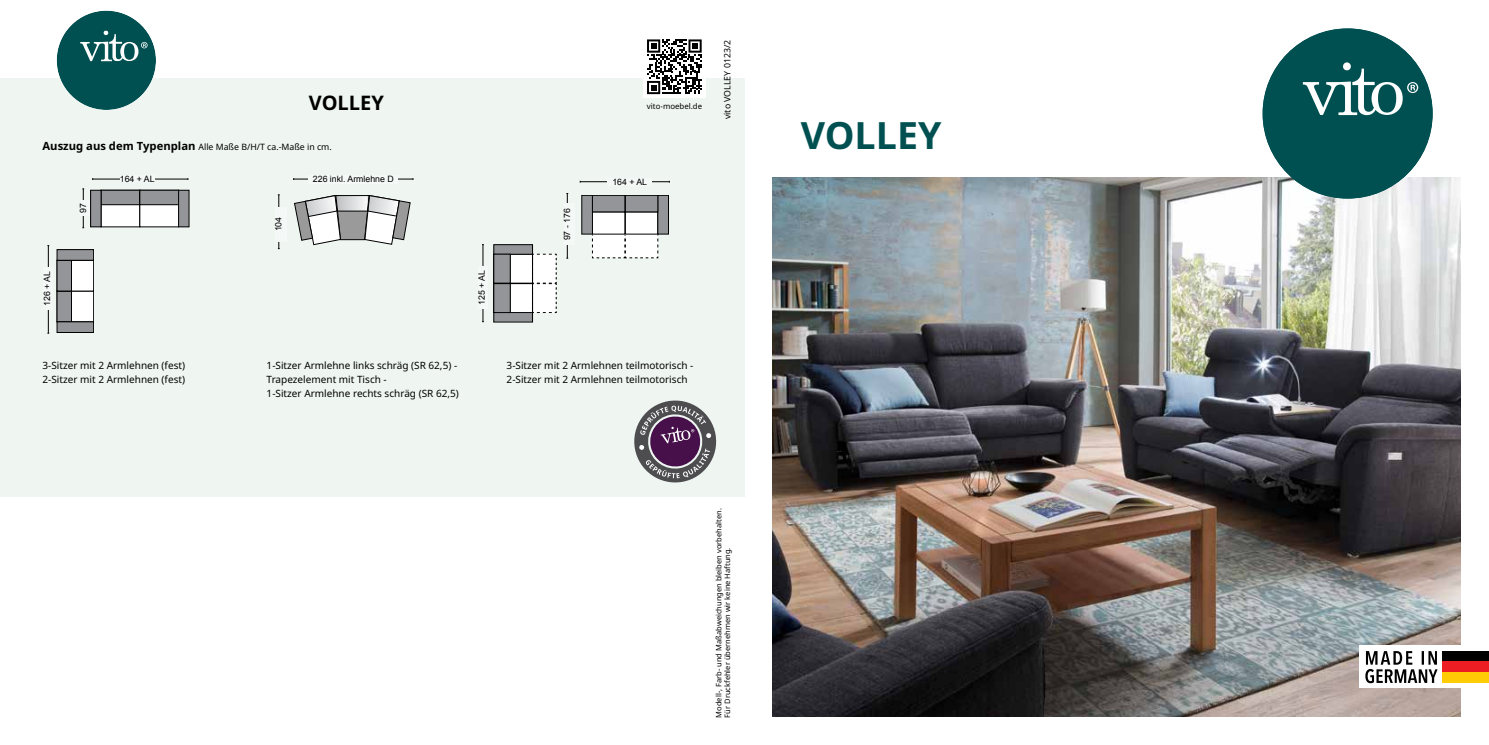
<style>
.page{position:relative;width:1489px;height:745px;background:#fff}
.page>*{position:absolute;margin:0;border:0;box-sizing:border-box;transform-origin:0 0}
.t1{font:700 37.5px "Noto Sans";color:#005052}
.t2{font:700 20px "Noto Sans";color:#000}
.t3{font:10px/14.1px "Noto Sans";color:#000}
.t4{font:8.75px "Noto Sans";color:#000}
.t5{font:8.75px "Arial";color:#000}
.t6{font:7.88px "Noto Sans";color:#000}
.t7{font:7.5px/8.8px "Noto Sans";color:#000}
.s1{font-weight:700;font-size:11.25px}
</style>
<div class="page">
<div style="left:0;top:78px;width:744px;height:418px;background:#eff6f2"></div>
<div style="left:57px;top:11px;width:99px;height:99px;background:#005052;border-radius:50%"></div>
<svg style="left:80px;top:30px;width:67px;height:31px"></svg>
<img style="left:772px;top:177px;width:688px;height:539px">
<div style="left:1262px;top:28px;width:170px;height:170px;background:#005052;border-radius:50%"></div>
<svg style="left:1302px;top:62px;width:116px;height:53px"></svg>
<div style="left:1359px;top:645px;width:129px;height:42px;background:#fff"></div>
<svg style="left:1365px;top:651px;width:72px;height:31px"></svg>
<div style="left:1442px;top:671px;width:46px;height:11px;background:#ffcb05"></div>
<div style="left:1442px;top:650px;width:46px;height:11px;background:#000"></div>
<div style="left:1442px;top:661px;width:46px;height:10px;background:#ed1d24"></div>
<div style="left:643px;top:36px;width:62px;height:62px;background:#fff"></div>
<svg style="left:647px;top:39px;width:54px;height:55px"></svg>
<svg style="left:634px;top:400px;width:82px;height:82px"></svg>
<hr style="left:93px;top:179px;width:95px;height:1px;background:#000">
<hr style="left:48px;top:245px;width:1px;height:88px;background:#000">
<div style="left:120px;top:175px;width:34px;height:7px;background:#f4f8f6"></div>
<div style="left:44px;top:267px;width:9px;height:42px;background:#f4f8f6"></div>
<hr style="left:580px;top:181px;width:89px;height:1px;background:#000">
<hr style="left:293px;top:179px;width:120px;height:1px;background:#000">
<hr style="left:482px;top:244px;width:1px;height:77px;background:#000">
<hr style="left:278px;top:195px;width:1px;height:53px;background:#000">
<hr style="left:567px;top:193px;width:1px;height:65px;background:#000">
<hr style="left:83px;top:189px;width:1px;height:38px;background:#000">
<div style="left:607px;top:178px;width:45px;height:7px;background:#f4f8f6"></div>
<div style="left:308px;top:175px;width:90px;height:8px;background:#f4f8f6"></div>
<div style="left:478px;top:266px;width:9px;height:42px;background:#f4f8f6"></div>
<div style="left:275px;top:206px;width:11px;height:35px;background:#f4f8f6"></div>
<div style="left:563px;top:203px;width:11px;height:42px;background:#f4f8f6"></div>
<div style="left:80px;top:200px;width:12px;height:16px;background:#f4f8f6"></div>
<div style="left:57px;top:291px;width:37px;height:30px;background:#fff"></div>
<div style="left:57px;top:290px;width:37px;height:32px;border:1px solid #000"></div>
<div style="left:57px;top:291px;width:14px;height:30px;background:#939598"></div>
<div style="left:57px;top:290px;width:15px;height:32px;border:1px solid #000"></div>
<div style="left:57px;top:321px;width:37px;height:11px;background:#939598"></div>
<div style="left:57px;top:321px;width:37px;height:11px;border:1px solid #000"></div>
<div style="left:57px;top:260px;width:37px;height:31px;background:#fff"></div>
<div style="left:57px;top:260px;width:37px;height:31px;border:1px solid #000"></div>
<div style="left:57px;top:260px;width:14px;height:31px;background:#939598"></div>
<div style="left:57px;top:260px;width:15px;height:31px;border:1px solid #000"></div>
<div style="left:57px;top:249px;width:37px;height:11px;background:#939598"></div>
<div style="left:57px;top:249px;width:37px;height:11px;border:1px solid #000"></div>
<div style="left:101px;top:190px;width:39px;height:37px;background:#fff"></div>
<div style="left:101px;top:190px;width:39px;height:37px;border:1px solid #000"></div>
<div style="left:101px;top:190px;width:39px;height:14px;background:#939598"></div>
<div style="left:101px;top:190px;width:39px;height:15px;border:1px solid #000"></div>
<div style="left:91px;top:190px;width:10px;height:37px;background:#939598"></div>
<div style="left:90px;top:190px;width:11px;height:37px;border:1px solid #000"></div>
<div style="left:140px;top:190px;width:38px;height:37px;background:#fff"></div>
<div style="left:139px;top:190px;width:40px;height:37px;border:1px solid #000"></div>
<div style="left:140px;top:190px;width:38px;height:14px;background:#939598"></div>
<div style="left:139px;top:190px;width:40px;height:15px;border:1px solid #000"></div>
<div style="left:178px;top:190px;width:11px;height:37px;background:#939598"></div>
<div style="left:178px;top:190px;width:11px;height:37px;border:1px solid #000"></div>
<svg style="left:294px;top:195px;width:117px;height:50px"></svg>
<div style="left:592px;top:212px;width:33px;height:22px;background:#fff"></div>
<div style="left:592px;top:211px;width:33px;height:23px;border:1px solid #000"></div>
<div style="left:581px;top:195px;width:11px;height:39px;background:#939598"></div>
<div style="left:592px;top:195px;width:33px;height:17px;background:#939598"></div>
<div style="left:592px;top:195px;width:33px;height:17px;border:1px solid #000"></div>
<svg style="left:591px;top:233px;width:67px;height:25px"></svg>
<div style="left:625px;top:212px;width:32px;height:22px;background:#fff"></div>
<div style="left:657px;top:195px;width:11px;height:39px;background:#939598"></div>
<div style="left:657px;top:195px;width:11px;height:39px;border:1px solid #000"></div>
<div style="left:625px;top:195px;width:32px;height:17px;background:#939598"></div>
<div style="left:625px;top:195px;width:33px;height:17px;border:1px solid #000"></div>
<div style="left:510px;top:283px;width:22px;height:29px;background:#fff"></div>
<div style="left:510px;top:283px;width:23px;height:30px;border:1px solid #000"></div>
<div style="left:493px;top:312px;width:39px;height:10px;background:#939598"></div>
<div style="left:493px;top:312px;width:40px;height:10px;border:1px solid #000"></div>
<div style="left:493px;top:283px;width:17px;height:29px;background:#939598"></div>
<div style="left:493px;top:283px;width:17px;height:29px;border:1px solid #000"></div>
<svg style="left:532px;top:253px;width:25px;height:60px"></svg>
<div style="left:510px;top:254px;width:22px;height:29px;background:#fff"></div>
<div style="left:510px;top:254px;width:23px;height:29px;border:1px solid #000"></div>
<div style="left:493px;top:244px;width:39px;height:10px;background:#939598"></div>
<div style="left:493px;top:244px;width:40px;height:10px;border:1px solid #000"></div>
<div style="left:493px;top:254px;width:17px;height:29px;background:#939598"></div>
<div style="left:493px;top:254px;width:17px;height:29px;border:1px solid #000"></div>
<h2 class="t2" style="left:309px;top:88px;width:76px">VOLLEY</h2>
<p class="t4" style="left:43px;top:141px;width:291px"><span class="s1">Auszug aus dem Typenplan</span> Alle Maße B/H/T ca.-Maße in cm.</p>
<p class="t5" style="left:41px;top:306px;width:36px;rotate:-90deg">126 + AL</p>
<p class="t5" style="left:77px;top:213px;width:11px;rotate:-90deg">97</p>
<p class="t5" style="left:120px;top:173px;width:36px">164 + AL</p>
<p class="t5" style="left:313px;top:173px;width:82px">226 inkl. Armlehne D</p>
<p class="t5" style="left:273px;top:231px;width:16px;rotate:-90deg">104</p>
<p class="t5" style="left:561px;top:240px;width:34px;rotate:-90deg">97 - 176</p>
<p class="t5" style="left:476px;top:305px;width:36px;rotate:-90deg">125 + AL</p>
<p class="t6" style="left:647px;top:100px;width:57px">vito-moebel.de</p>
<p class="t4" style="left:721px;top:119px;width:81px;rotate:-90deg">vito VOLLEY 0123/2</p>
<p class="t5" style="left:612px;top:175px;width:36px">164 + AL</p>
<p class="t3" style="left:43px;top:358px;width:144px">3-Sitzer mit 2 Armlehnen (fest)<br>2-Sitzer mit 2 Armlehnen (fest)</p>
<p class="t3" style="left:266px;top:358px;width:194px">1-Sitzer Armlehne links schräg (SR 62,5) -<br>Trapezelement mit Tisch -<br>1-Sitzer Armlehne rechts schräg (SR 62,5)</p>
<p class="t3" style="left:506px;top:358px;width:188px">3-Sitzer mit 2 Armlehnen teilmotorisch -<br>2-Sitzer mit 2 Armlehnen teilmotorisch</p>
<p class="t7" style="left:714px;top:717px;width:210px;rotate:-90deg">Modell-, Farb- und Maßabweichungen bleiben vorbehalten.<br>Für Druckfehler übernehmen wir keine Haftung.</p>
<h1 class="t1" style="left:800px;top:109px;width:142px">VOLLEY</h1>
</div>
